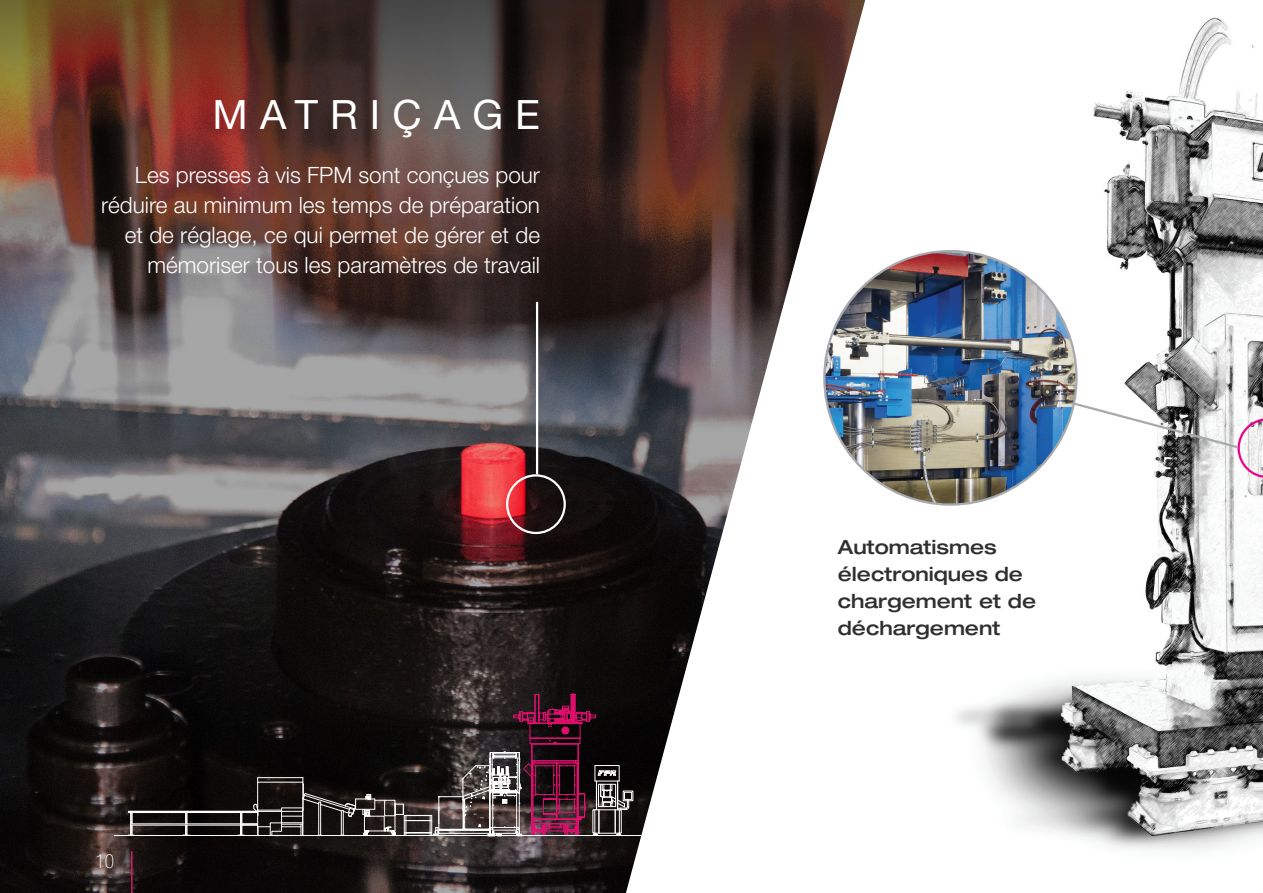
<style>
.page{position:relative;width:1263px;height:893px;background:#fff}
.page>*{position:absolute;margin:0;border:0;box-sizing:border-box;transform-origin:0 0}
.titolo_pagina{font:40.5px "Helvetica Neue";letter-spacing:.3em;color:#fff}
.Sottotitolo{font:300 22.5px/30px "Helvetica Neue";color:#fff;text-align:right}
.note_tecniche{font:500 expanded 19.5px/27px "Helvetica Neue";color:#312f30}
.t1{font:100 condensed 19.5px "Helvetica Neue";color:#fff}
</style>
<div class="page">
<img style="left:865px;top:0;width:398px;height:850px">
<img style="left:0;top:0;width:865px;height:893px">
<hr style="left:536px;top:302px;width:2px;height:172px;background:#fff">
<svg style="left:1076px;top:395px;width:187px;height:83px"></svg>
<img style="left:824px;top:251px;width:252px;height:254px">
<div style="left:506px;top:474px;width:60px;height:60px;border:2px solid #fff;border-radius:50%"></div>
<hr style="left:114px;top:835px;width:527px;height:1px;background:#fff">
<div style="left:623px;top:791px;width:10px;height:10px;border:1px solid #fff"></div>
<div style="left:624px;top:792px;width:8px;height:8px;border:1px solid #fff"></div>
<svg style="left:128px;top:694px;width:501px;height:141px;background:#2b2023"></svg>
<hr style="left:131px;top:851px;width:2px;height:42px;background:#d51968">
<p class="titolo_pagina" style="left:213px;top:91px;width:329px">MATRIÇAGE</p>
<p class="Sottotitolo" style="left:101px;top:159px;width:440px">Les presses à vis FPM sont conçues pour réduire au minimum les temps de préparation et de réglage, ce qui permet de gérer et de mémoriser tous les paramètres de travail</p>
<p class="t1" style="left:96px;top:850px;width:20px">10</p>
<p class="note_tecniche" style="left:838px;top:533px;width:200px">Automatismes électroniques de chargement et de déchargement</p>
</div>
